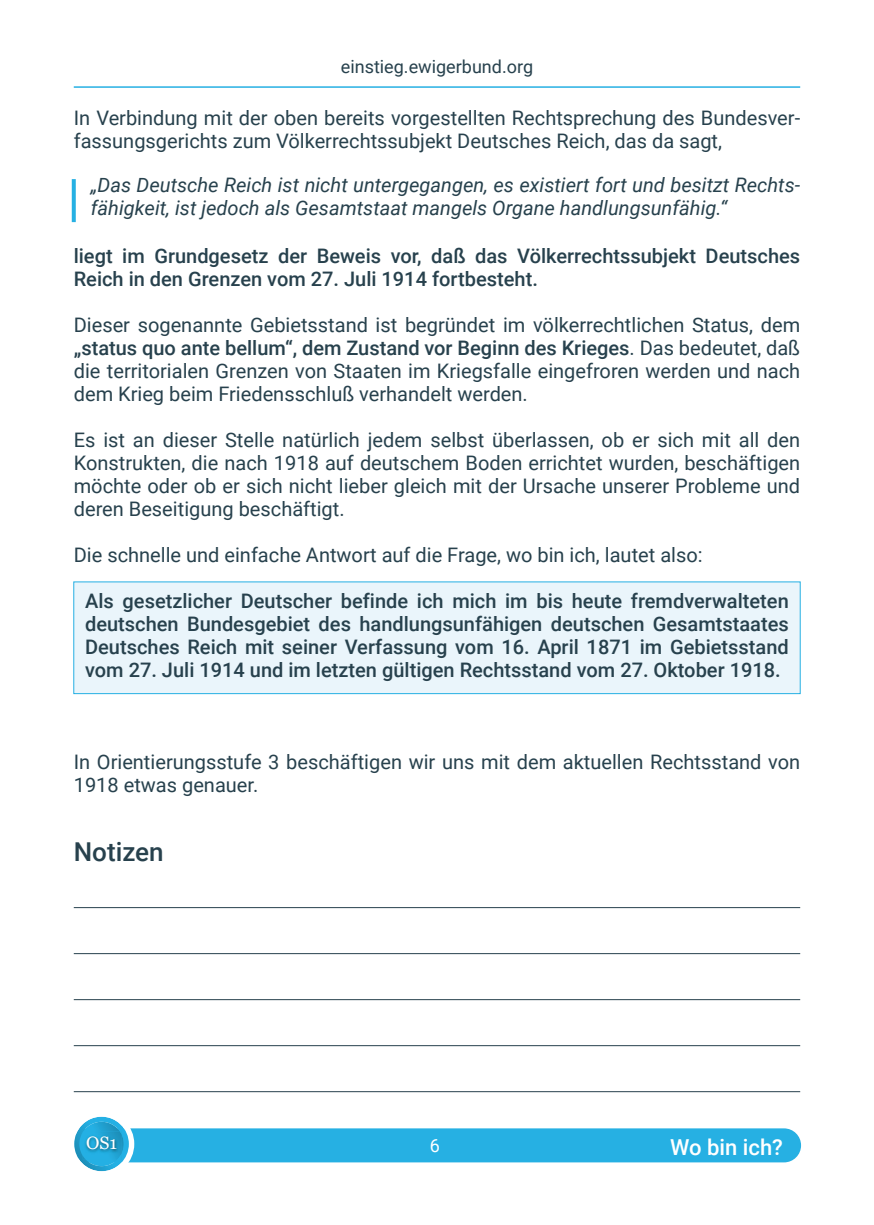
<style>
.page{position:relative;width:874px;height:1225px;background:#fff}
.page>*{position:absolute;margin:0;border:0;box-sizing:border-box;transform-origin:0 0}
.t1{font:500 26px "Roboto";color:#27414d}
.t2{font:500 22px "Roboto";color:#fff}
.t3{font:20px/23px "Roboto";color:#27414d}
.t4{font:500 20px/23px "Roboto";color:#27414d}
.t5{font:italic 20px/23px "Roboto";color:#27414d}
.t6{font:18px "Roboto";color:#27414d}
.t7{font:18px "Georgia";color:#fff}
.t8{font:18px "Roboto";color:#fff}
.s1{font-weight:500}
</style>
<div class="page">
<hr style="left:74px;top:86px;width:725px;height:2px;background:#26b0e3">
<svg style="left:72px;top:179px;width:4px;height:43px"></svg>
<div style="left:73px;top:581px;width:727px;height:113px;background:#eaf5fb;border:1px solid #26b0e3"></div>
<hr style="left:74px;top:907px;width:725px;height:1px;background:#27414d">
<hr style="left:74px;top:953px;width:725px;height:1px;background:#27414d">
<hr style="left:74px;top:999px;width:725px;height:1px;background:#27414d">
<hr style="left:74px;top:1045px;width:725px;height:1px;background:#27414d">
<hr style="left:74px;top:1091px;width:725px;height:1px;background:#27414d">
<div style="left:72px;top:1128px;width:728px;height:34px;background:#26b0e3;border-radius:17px"></div>
<svg style="left:93px;top:1117px;width:8px;height:6px"></svg>
<img style="left:83px;top:1131px;width:39px;height:28px">
<div style="left:69px;top:1111px;width:65px;height:65px;border:5px solid #fff;border-radius:50%"></div>
<p class="t6" style="left:341px;top:54px;width:194px">einstieg.ewigerbund.org</p>
<p class="t3" style="left:74px;top:106px;width:727px">In Verbindung mit der oben bereits vorgestellten Rechtsprechung des Bundesver&shy;fassungsgerichts zum Völkerrechtssubjekt Deutsches Reich, das da sagt,</p>
<p class="t5" style="left:91px;top:173px;width:710px">„Das Deutsche Reich ist nicht untergegangen, es existiert fort und besitzt Rechts&shy;fähigkeit, ist jedoch als Gesamtstaat mangels Organe handlungsunfähig.“</p>
<p class="t4" style="left:74px;top:244px;width:727px">liegt im Grundgesetz der Beweis vor, daß das Völkerrechtssubjekt Deutsches<br>Reich in den Grenzen vom 27. Juli 1914 fortbesteht.</p>
<p class="t3" style="left:74px;top:313px;width:727px;text-align:justify">Dieser sogenannte Gebietsstand ist begründet im völkerrechtlichen Status, dem <span class="s1">„status quo ante bellum“, dem Zustand vor Beginn des Krieges</span>. Das bedeutet, daß die territorialen Grenzen von Staaten im Kriegsfalle eingefroren werden und nach dem Krieg beim Friedensschluß verhandelt werden.</p>
<p class="t3" style="left:74px;top:428px;width:727px;text-align:justify">Es ist an dieser Stelle natürlich jedem selbst überlassen, ob er sich mit all den Konstrukten, die nach 1918 auf deutschem Boden errichtet wurden, beschäftigen möchte oder ob er sich nicht lieber gleich mit der Ursache unserer Probleme und deren Beseitigung beschäftigt.</p>
<p class="t3" style="left:74px;top:543px;width:630px">Die schnelle und einfache Antwort auf die Frage, wo bin ich, lautet also:</p>
<p class="t4" style="left:85px;top:589px;width:705px;text-align:justify">Als gesetzlicher Deutscher befinde ich mich im bis heute fremdverwalteten deutschen Bundesgebiet des handlungsunfähigen deutschen Gesamtstaates Deutsches Reich mit seiner Verfassung vom 16. April 1871 im Gebietsstand vom 27. Juli 1914 und im letzten gültigen Rechtsstand vom 27. Oktober 1918.</p>
<p class="t3" style="left:74px;top:750px;width:727px">In Orientierungsstufe 3 beschäftigen wir uns mit dem aktuellen Rechtsstand von<br>1918 etwas genauer.</p>
<h1 class="t1" style="left:74px;top:834px;width:91px">Notizen</h1>
<p class="t7" style="left:86px;top:1129px;width:33px">OS1</p>
<p class="t8" style="left:429px;top:1133px;width:12px">6</p>
<p class="t2" style="left:669px;top:1132px;width:114px">Wo bin ich?</p>
</div>
